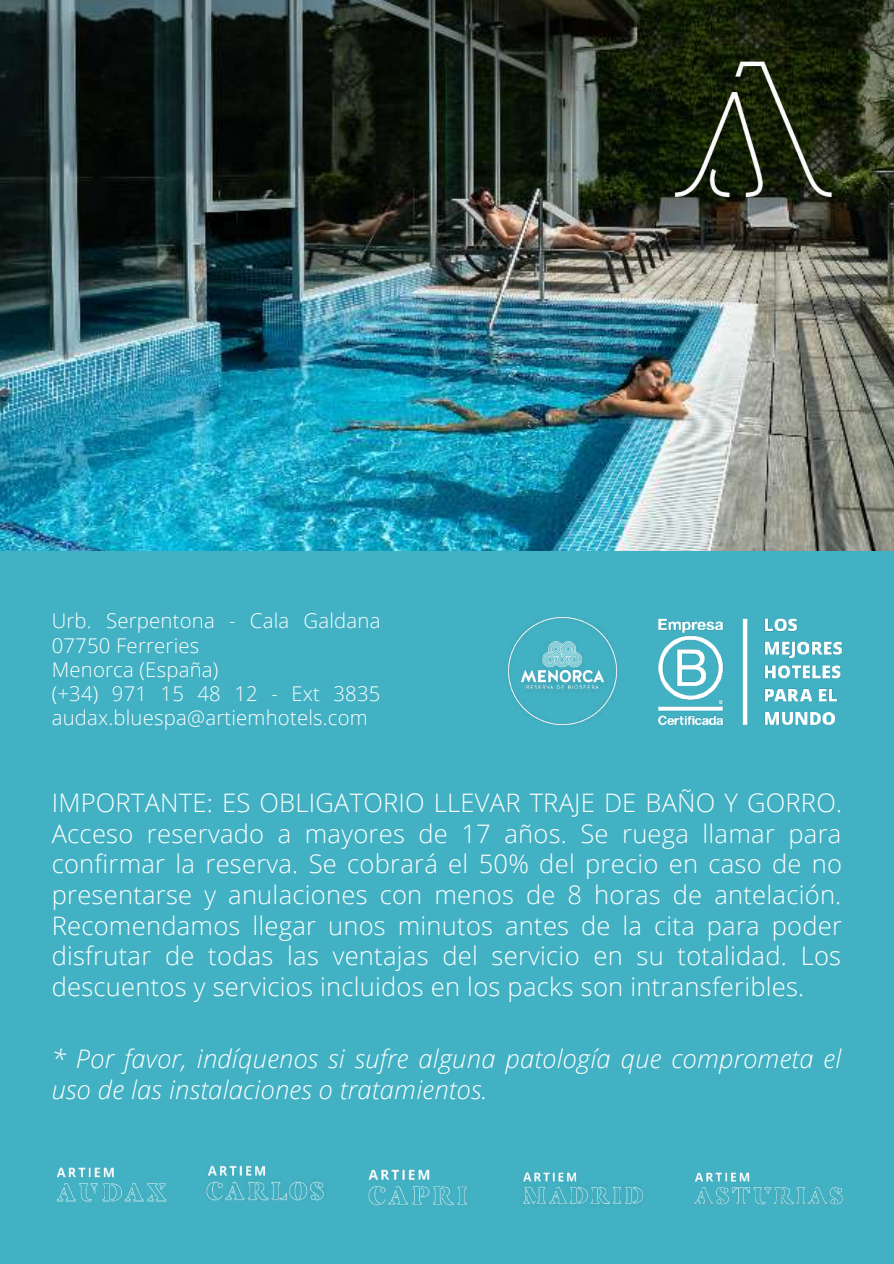
<style>
.page{position:relative;width:894px;height:1264px;background:#fff}
.page>*{position:absolute;margin:0;border:0;box-sizing:border-box;transform-origin:0 0}
.t1{font:300 25.5px/30.6px "Open Sans";letter-spacing:.01em;color:#fff;text-align:justify}
.t2{font:italic 300 25.5px/30.9px "Open Sans";letter-spacing:.01em;color:#fff}
.t3{font:300 20.25px/24.2px "Open Sans";letter-spacing:.01em;color:#fff}
</style>
<div class="page">
<img style="left:0;top:0;width:893px;height:550px">
<div style="left:0;top:550px;width:893px;height:713px;background:#41b1c3"></div>
<img style="left:671px;top:46px;width:171px;height:159px">
<img style="left:507px;top:616px;width:111px;height:110px">
<img style="left:368px;top:1169px;width:99px;height:37px">
<img style="left:206px;top:1165px;width:120px;height:36px">
<img style="left:56px;top:1167px;width:111px;height:35px">
<img style="left:694px;top:1172px;width:148px;height:33px">
<img style="left:522px;top:1172px;width:122px;height:35px">
<img style="left:658px;top:618px;width:184px;height:108px">
<p class="t3" style="left:52px;top:608px;width:330px">Urb. Serpentona - Cala Galdana<br>07750 Ferreries<br>Menorca (España)<br>(+34) 971 15 48 12 - Ext 3835 audax.bluespa@artiemhotels.com</p>
<p class="t1" style="left:52px;top:786px;width:791px">IMPORTANTE: ES OBLIGATORIO LLEVAR TRAJE DE BAÑO Y GORRO.<br>Acceso reservado a mayores de 17 años. Se ruega llamar para confirmar la reserva. Se cobrará el 50% del precio en caso de no presentarse y anulaciones con menos de 8 horas de antelación.<br>Recomendamos llegar unos minutos antes de la cita para poder disfrutar de todas las ventajas del servicio en su totalidad. Los descuentos y servicios incluidos en los packs son intransferibles.</p>
<p class="t2" style="left:52px;top:1043px;width:790px">* Por favor, indíquenos si sufre alguna patología que comprometa el uso de las instalaciones o tratamientos.</p>
</div>
